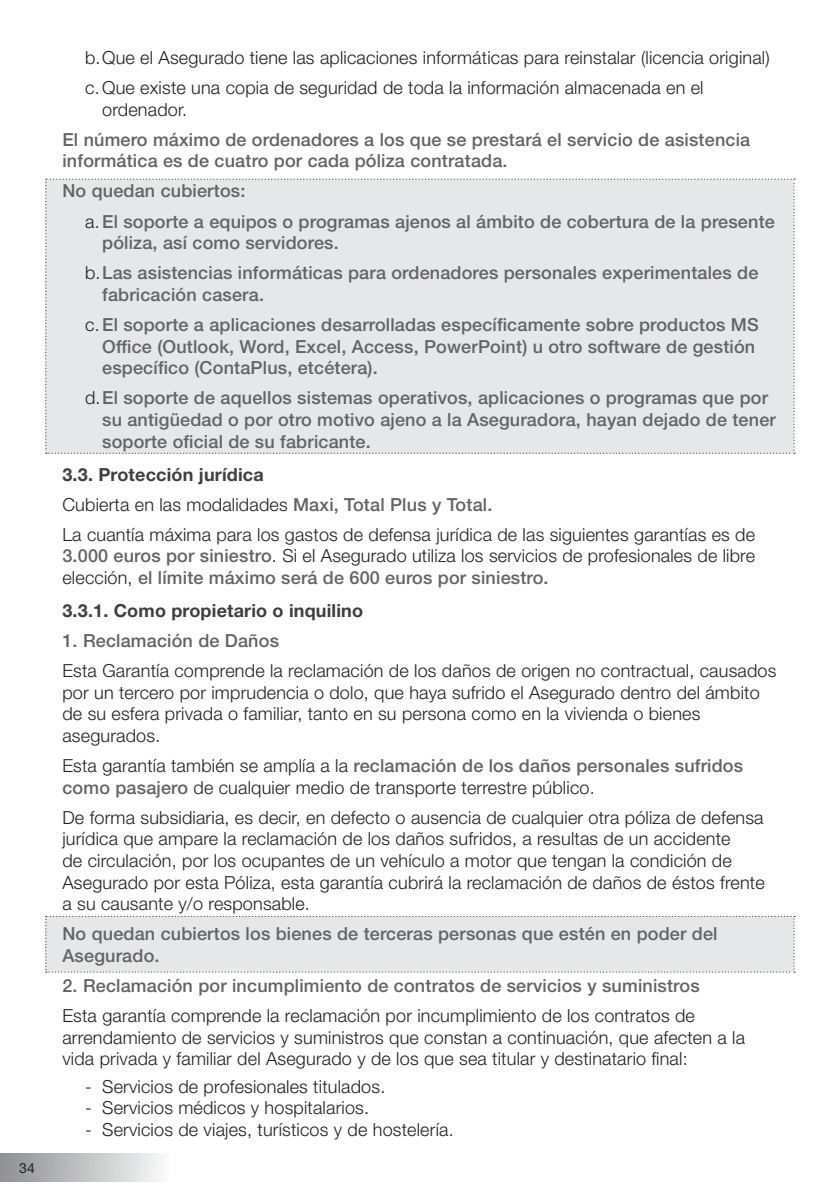
<style>
.page{position:relative;width:840px;height:1191px;background:#fff}
.page>*{position:absolute;margin:0;border:0;box-sizing:border-box;transform-origin:0 0}
.t1{font:300 18px/21.6px "Helvetica Neue LT Std";letter-spacing:.01em;color:#231f20}
.t2{font:500 18px/21.6px "Helvetica Neue LT Std";letter-spacing:.01em;color:#636366}
.subtítulo{font:700 18px "Helvetica Neue LT Std";letter-spacing:.01em;color:#3e3e3f}
.t3{font:14px "Helvetica Neue LT Std";color:#231f20}
.s1{font-weight:300;color:#231f20}
.s2{font-weight:500;color:#636366}
</style>
<div class="page">
<div style="left:0;top:1153px;width:169px;height:28px;background:linear-gradient(to right,#8d8f93,#f9fafb)"></div>
<div style="left:45px;top:179px;width:749px;height:275px;background:#e6e7e9"></div>
<div style="left:45px;top:916px;width:749px;height:56px;background:#e6e7e9"></div>
<p class="t3" style="left:19px;top:1159px;width:17px">34</p>
<p class="t1" style="left:85px;top:46px;width:685px">b.Que el Asegurado tiene las aplicaciones informáticas para reinstalar (licencia original)</p>
<p class="t1" style="left:102px;top:76px;width:602px;text-indent:-17px">c.Que existe una copia de seguridad de toda la información almacenada en el ordenador.</p>
<p class="t2" style="left:62px;top:128px;width:689px">El número máximo de ordenadores a los que se prestará el servicio de asistencia informática es de cuatro por cada póliza contratada.</p>
<p class="t2" style="left:62px;top:180px;width:184px">No quedan cubiertos:</p>
<p class="t2" style="left:102px;top:210px;width:673px;text-indent:-17px"><span class="s1">a.</span>El soporte a equipos o programas ajenos al ámbito de cobertura de la presente póliza, así como servidores.</p>
<p class="t2" style="left:102px;top:262px;width:657px;text-indent:-17px"><span class="s1">b.</span>Las asistencias informáticas para ordenadores personales experimentales de fabricación casera.</p>
<p class="t2" style="left:102px;top:314px;width:657px;text-indent:-17px"><span class="s1">c.</span>El soporte a aplicaciones desarrolladas específicamente sobre productos MS<br>Office (Outlook, Word, Excel, Access, PowerPoint) u otro software de gestión específico (ContaPlus, etcétera).</p>
<p class="t2" style="left:102px;top:387px;width:674px;text-indent:-17px"><span class="s1">d.</span>El soporte de aquellos sistemas operativos, aplicaciones o programas que por su antigüedad o por otro motivo ajeno a la Aseguradora, hayan dejado de tener soporte oficial de su fabricante.</p>
<p class="subtítulo" style="left:62px;top:463px;width:203px">3.3. Protección jurídica</p>
<p class="t1" style="left:62px;top:493px;width:431px">Cubierta en las modalidades <span class="s2">Maxi, Total Plus y Total.</span></p>
<p class="t1" style="left:62px;top:523px;width:693px;text-align:justify">La cuantía máxima para los gastos de defensa jurídica de las siguientes garantías es de <span class="s2">3.000 euros por siniestro</span>. Si el Asegurado utiliza los servicios de profesionales de libre elección, <span class="s2">el límite máximo será de 600 euros por siniestro.</span></p>
<p class="subtítulo" style="left:62px;top:599px;width:302px">3.3.1. Como propietario o inquilino</p>
<p class="t2" style="left:62px;top:629px;width:218px">1. Reclamación de Daños</p>
<p class="t1" style="left:62px;top:659px;width:715px">Esta Garantía comprende la reclamación de los daños de origen no contractual, causados por un tercero por imprudencia o dolo, que haya sufrido el Asegurado dentro del ámbito de su esfera privada o familiar, tanto en su persona como en la vivienda o bienes asegurados.</p>
<p class="t1" style="left:62px;top:754px;width:682px">Esta garantía también se amplía a la <span class="s2">reclamación de los daños personales sufridos como pasajero</span> de cualquier medio de transporte terrestre público.</p>
<p class="t1" style="left:62px;top:806px;width:703px">De forma subsidiaria, es decir, en defecto o ausencia de cualquier otra póliza de defensa jurídica que ampare la reclamación de los daños sufridos, a resultas de un accidente<br>de circulación, por los ocupantes de un vehículo a motor que tengan la condición de Asegurado por esta Póliza, esta garantía cubrirá la reclamación de daños de éstos frente a su causante y/o responsable.</p>
<p class="t2" style="left:62px;top:923px;width:656px">No quedan cubiertos los bienes de terceras personas que estén en poder del<br>Asegurado.</p>
<p class="t2" style="left:62px;top:974px;width:638px">2. Reclamación por incumplimiento de contratos de servicios y suministros</p>
<p class="t1" style="left:62px;top:1004px;width:683px">Esta garantía comprende la reclamación por incumplimiento de los contratos de arrendamiento de servicios y suministros que constan a continuación, que afecten a la vida privada y familiar del Asegurado y de los que sea titular y destinatario final:</p>
<p class="t1" style="left:85px;top:1075px;width:301px">- Servicios de profesionales titulados.</p>
<p class="t1" style="left:85px;top:1096px;width:285px">- Servicios médicos y hospitalarios.</p>
<p class="t1" style="left:85px;top:1118px;width:370px">- Servicios de viajes, turísticos y de hostelería.</p>
</div>
